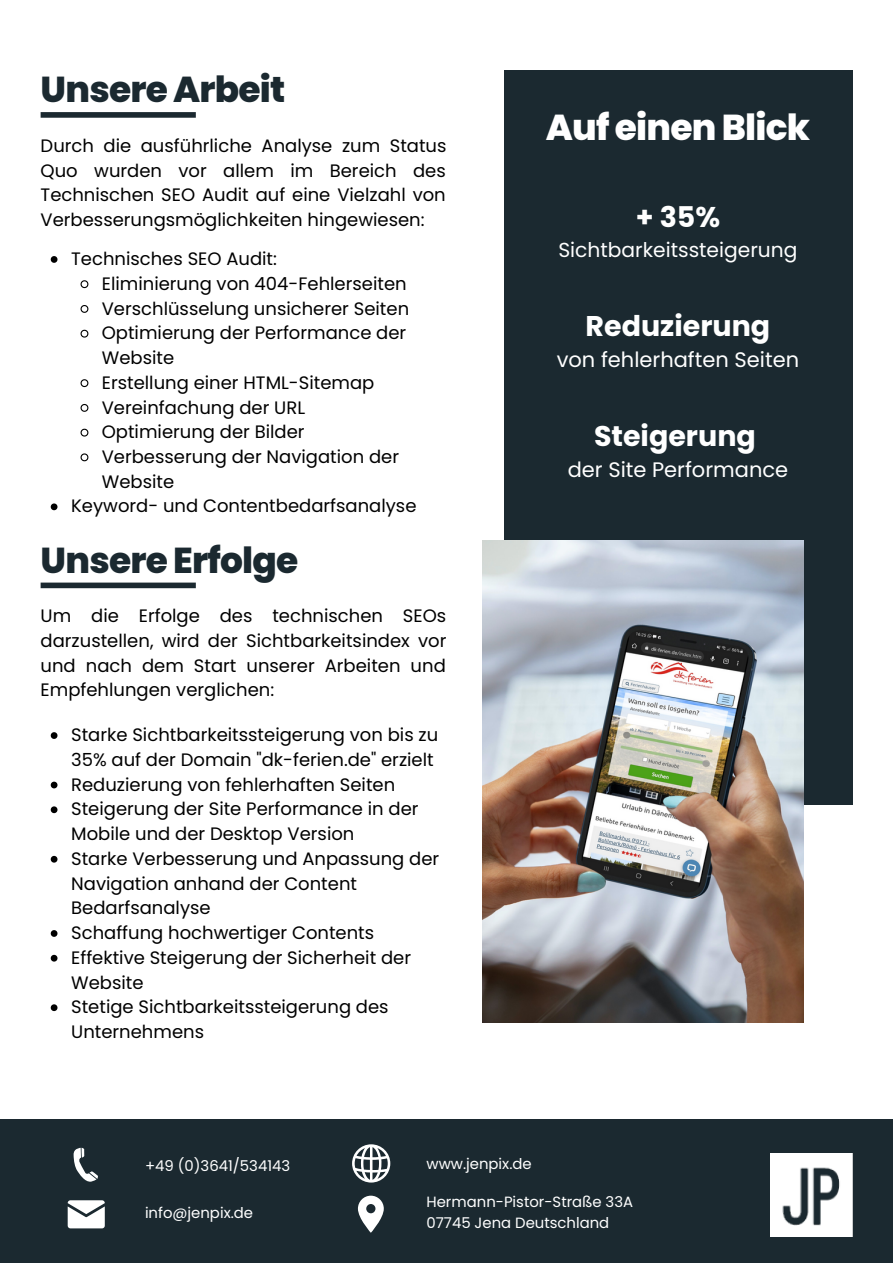
<style>
.page{position:relative;width:893px;height:1264px;background:#fff}
.page>*{position:absolute;margin:0;border:0;box-sizing:border-box;transform-origin:0 0}
.t1{font:800 36px "Poppins";letter-spacing:-.02em;color:#1b2930}
.t2{font:800 36px "Poppins";letter-spacing:-.02em;color:#fff}
.t3{font:700 28.5px "Poppins";color:#fff}
.t4{font:21px "Poppins";color:#fff}
.t5{font:20.25px "Poppins";color:#fff}
.t6{font:18px/24.8px "Poppins";color:#000}
.t7{font:16.5px "Poppins";color:#fff}
.t8{font:14.85px "Poppins";color:#fff}
</style>
<div class="page">
<img style="left:482px;top:540px;width:321px;height:482px">
<svg style="left:504px;top:70px;width:348px;height:734px;background:#4a545a"></svg>
<div style="left:41px;top:112px;width:155px;height:6px;background:#1b2930"></div>
<svg style="left:51px;top:256px;width:6px;height:7px"></svg>
<svg style="left:80px;top:280px;width:9px;height:9px"></svg>
<svg style="left:80px;top:305px;width:9px;height:8px"></svg>
<svg style="left:80px;top:329px;width:9px;height:9px"></svg>
<svg style="left:80px;top:379px;width:9px;height:9px"></svg>
<svg style="left:80px;top:404px;width:9px;height:8px"></svg>
<svg style="left:80px;top:428px;width:9px;height:9px"></svg>
<svg style="left:80px;top:453px;width:9px;height:9px"></svg>
<svg style="left:51px;top:503px;width:6px;height:7px"></svg>
<div style="left:41px;top:582px;width:155px;height:6px;background:#1b2930"></div>
<svg style="left:51px;top:732px;width:6px;height:7px"></svg>
<svg style="left:51px;top:781px;width:6px;height:7px"></svg>
<svg style="left:51px;top:806px;width:6px;height:7px"></svg>
<svg style="left:51px;top:855px;width:6px;height:7px"></svg>
<svg style="left:51px;top:930px;width:6px;height:6px"></svg>
<svg style="left:51px;top:954px;width:6px;height:7px"></svg>
<svg style="left:51px;top:1004px;width:6px;height:7px"></svg>
<div style="left:0;top:1119px;width:892px;height:143px;background:#1b2930"></div>
<svg style="left:67px;top:1147px;width:38px;height:81px"></svg>
<svg style="left:352px;top:1144px;width:39px;height:88px"></svg>
<img style="left:770px;top:1153px;width:82px;height:83px">
<p class="t1" style="left:41px;top:65px;width:246px">Unsere Arbeit</p>
<p class="t6" style="left:41px;top:133px;width:407px">Durch die ausführliche Analyse zum Status</p>
<p class="t6" style="left:41px;top:158px;width:407px;text-align:justify">Quo wurden vor allem im Bereich des Technischen SEO Audit auf eine Vielzahl von Verbesserungsmöglichkeiten hingewiesen:</p>
<p class="t6" style="left:71px;top:246px;width:207px">Technisches SEO Audit:</p>
<p class="t6" style="left:102px;top:271px;width:306px">Eliminierung von 404-Fehlerseiten</p>
<p class="t6" style="left:102px;top:296px;width:309px">Verschlüsselung unsicherer Seiten</p>
<p class="t6" style="left:102px;top:320px;width:306px">Optimierung der Performance der<br>Website</p>
<p class="t6" style="left:102px;top:370px;width:274px">Erstellung einer HTML-Sitemap</p>
<p class="t6" style="left:102px;top:395px;width:205px">Vereinfachung der URL</p>
<p class="t6" style="left:102px;top:419px;width:204px">Optimierung der Bilder</p>
<p class="t6" style="left:102px;top:444px;width:299px">Verbesserung der Navigation der<br>Website</p>
<p class="t6" style="left:71px;top:494px;width:347px">Keyword- und Contentbedarfsanalyse</p>
<p class="t1" style="left:41px;top:535px;width:259px">Unsere Erfolge</p>
<p class="t6" style="left:41px;top:603px;width:407px;text-align:justify">Um die Erfolge des technischen SEOs darzustellen, wird der Sichtbarkeitsindex vor und nach dem Start unserer Arbeiten und Empfehlungen verglichen:</p>
<p class="t6" style="left:71px;top:722px;width:368px">Starke Sichtbarkeitssteigerung von bis zu<br>35% auf der Domain "dk-ferien.de" erzielt</p>
<p class="t6" style="left:71px;top:772px;width:325px">Reduzierung von fehlerhaften Seiten</p>
<p class="t6" style="left:71px;top:796px;width:349px">Steigerung der Site Performance in der<br>Mobile und der Desktop Version</p>
<p class="t6" style="left:71px;top:846px;width:369px">Starke Verbesserung und Anpassung der<br>Navigation anhand der Content<br>Bedarfsanalyse</p>
<p class="t6" style="left:71px;top:920px;width:304px">Schaffung hochwertiger Contents</p>
<p class="t6" style="left:71px;top:945px;width:341px">Effektive Steigerung der Sicherheit der<br>Website</p>
<p class="t6" style="left:71px;top:994px;width:319px">Stetige Sichtbarkeitssteigerung des<br>Unternehmens</p>
<p class="t2" style="left:546px;top:102px;width:266px">Auf einen Blick</p>
<p class="t3" style="left:635px;top:197px;width:86px">+ 35%</p>
<p class="t5" style="left:558px;top:236px;width:241px">Sichtbarkeitssteigerung</p>
<p class="t3" style="left:585px;top:305px;width:186px">Reduzierung</p>
<p class="t4" style="left:556px;top:345px;width:244px">von fehlerhaften Seiten</p>
<p class="t3" style="left:594px;top:416px;width:163px">Steigerung</p>
<p class="t4" style="left:567px;top:455px;width:222px">der Site Performance</p>
<p class="t8" style="left:145px;top:1154px;width:147px">+49 (0)3641/534143</p>
<p class="t8" style="left:145px;top:1202px;width:110px">info@jenpix.de</p>
<p class="t8" style="left:426px;top:1153px;width:107px">www.jenpix.de</p>
<p class="t8" style="left:426px;top:1191px;width:208px">Hermann-Pistor-Straße 33A</p>
<p class="t8" style="left:426px;top:1211px;width:184px">07745 Jena Deutschland</p>
<p class="t7" style="left:441px;top:1184px;width:231px">Hermann-Pistor-Straße 33A</p>
<p class="t7" style="left:441px;top:1207px;width:204px">07745 Jena Deutschland</p>
</div>
